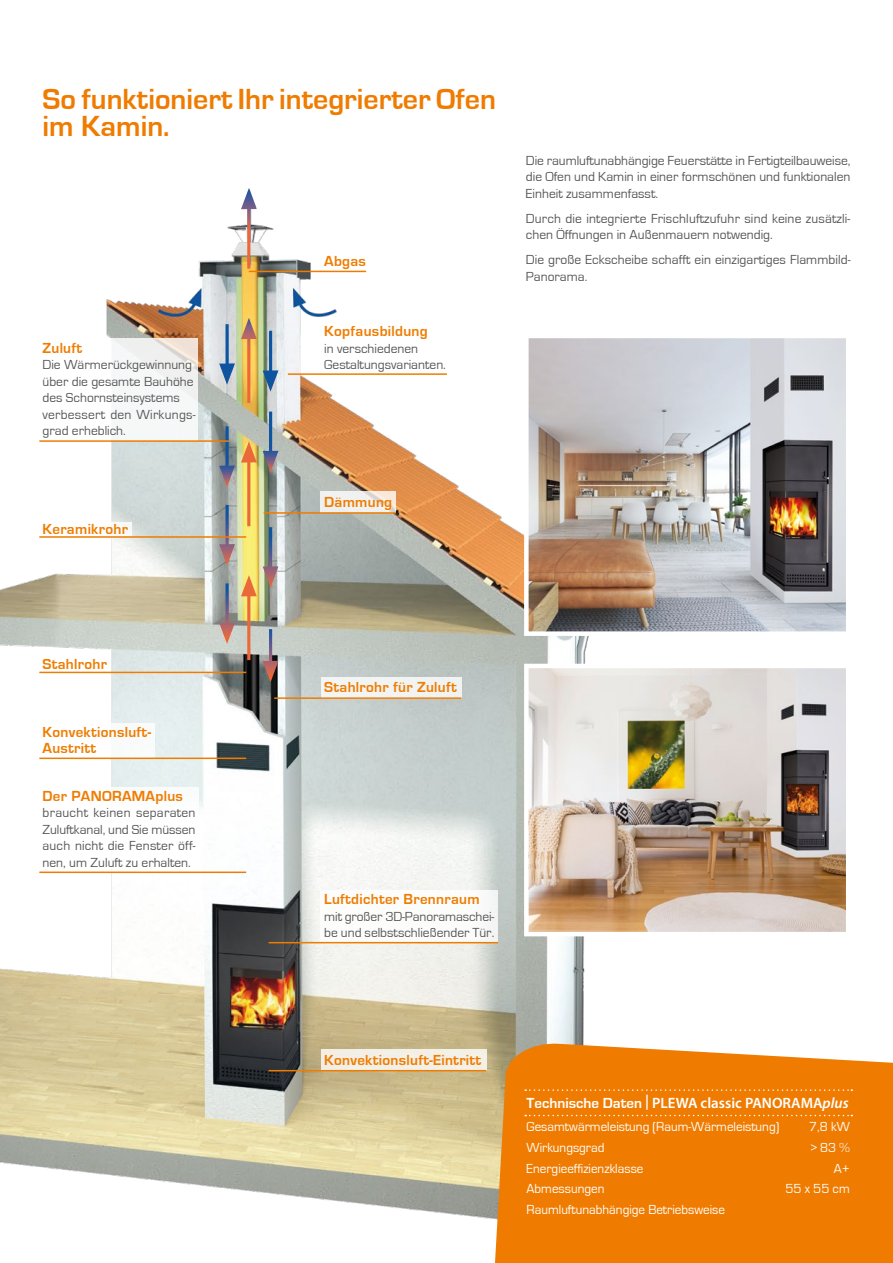
<style>
.page{position:relative;width:893px;height:1263px;background:#fff}
.page>*{position:absolute;margin:0;border:0;box-sizing:border-box;transform-origin:0 0}
.t1{font:700 30px/27.2px "Eurostile";color:#ef7c00}
.t2{font:700 15px/16.5px "Eurostile";letter-spacing:.02em;color:#ef7c00}
.t3{font:600 15px "Myriad Pro";color:#fff}
.t4{font:13.5px/16.5px "Eurostile";color:#565656}
.t5{font:13.5px/20.7px "Eurostile";color:#fff}
.s1{font-family:"Eurostile";font-weight:700}
.s2{font-style:italic}
</style>
<div class="page">
<img style="left:0;top:225px;width:589px;height:993px">
<svg style="left:483px;top:1042px;width:410px;height:221px;background:#ed8412"></svg>
<svg style="left:525px;top:1115px;width:327px;height:1px"></svg>
<svg style="left:525px;top:1089px;width:327px;height:2px"></svg>
<div style="left:321px;top:1049px;width:165px;height:22px;background:#f3efe6"></div>
<div style="left:321px;top:677px;width:141px;height:21px;background:#f2f4f4"></div>
<svg style="left:321px;top:492px;width:75px;height:20px"></svg>
<div style="left:321px;top:890px;width:177px;height:52px;background:#fff"></div>
<div style="left:39px;top:787px;width:160px;height:85px;background:#fff"></div>
<div style="left:39px;top:724px;width:115px;height:34px;background:#fff"></div>
<div style="left:39px;top:657px;width:72px;height:15px;background:#fff"></div>
<div style="left:39px;top:522px;width:93px;height:15px;background:#fff"></div>
<div style="left:39px;top:338px;width:159px;height:103px;background:#f6f8f9"></div>
<hr style="left:269px;top:1070px;width:217px;height:1px;background:#ef7c00">
<hr style="left:274px;top:697px;width:188px;height:2px;background:#ef7c00">
<hr style="left:264px;top:512px;width:132px;height:2px;background:#ef7c00">
<hr style="left:288px;top:373px;width:159px;height:2px;background:#ef7c00">
<hr style="left:249px;top:271px;width:117px;height:1px;background:#ef7c00">
<hr style="left:269px;top:942px;width:229px;height:1px;background:#ef7c00">
<hr style="left:39px;top:871px;width:207px;height:2px;background:#ef7c00">
<hr style="left:39px;top:757px;width:207px;height:2px;background:#ef7c00">
<hr style="left:39px;top:672px;width:207px;height:1px;background:#ef7c00">
<img style="left:529px;top:339px;width:316px;height:292px">
<div style="left:524px;top:334px;width:326px;height:302px;border:4px solid #fff"></div>
<img style="left:529px;top:669px;width:316px;height:262px">
<div style="left:524px;top:664px;width:326px;height:272px;border:4px solid #fff"></div>
<svg style="left:241px;top:575px;width:16px;height:85px"></svg>
<svg style="left:263px;top:629px;width:15px;height:53px"></svg>
<svg style="left:219px;top:583px;width:16px;height:61px"></svg>
<svg style="left:219px;top:505px;width:16px;height:60px"></svg>
<svg style="left:263px;top:527px;width:15px;height:61px"></svg>
<svg style="left:263px;top:412px;width:15px;height:60px"></svg>
<svg style="left:263px;top:331px;width:15px;height:61px"></svg>
<svg style="left:219px;top:324px;width:16px;height:61px"></svg>
<svg style="left:219px;top:426px;width:16px;height:61px"></svg>
<svg style="left:241px;top:441px;width:16px;height:85px"></svg>
<svg style="left:241px;top:318px;width:16px;height:85px"></svg>
<svg style="left:241px;top:188px;width:16px;height:81px"></svg>
<hr style="left:39px;top:536px;width:207px;height:2px;background:#ef7c00">
<hr style="left:39px;top:440px;width:190px;height:2px;background:#ef7c00">
<h1 class="t1" style="left:43px;top:86px;width:455px">So funktioniert Ihr integrierter Ofen im Kamin.</h1>
<p class="t2" style="left:43px;top:340px;width:41px">Zuluft</p>
<p class="t4" style="left:43px;top:357px;width:155px">Die Wärmerückgewinnung über die gesamte Bauhöhe des Schornsteinsystems verbessert den Wirkungs&shy;grad erheblich.</p>
<p class="t2" style="left:43px;top:521px;width:87px">Keramikrohr</p>
<p class="t2" style="left:324px;top:253px;width:43px">Abgas</p>
<p class="t2" style="left:324px;top:323px;width:105px">Kopfausbildung</p>
<p class="t4" style="left:324px;top:340px;width:123px">in verschiedenen<br>Gestaltungsvarianten.</p>
<p class="t2" style="left:324px;top:494px;width:69px">Dämmung</p>
<p class="t4" style="left:526px;top:152px;width:326px;text-align:justify">Die raumluftunabhängige Feuerstätte in Fertigteilbauweise, die Ofen und Kamin in einer formschönen und funktionalen Einheit zusammenfasst.</p>
<p class="t4" style="left:526px;top:210px;width:326px">Durch die integrierte Frischluftzufuhr sind keine zusätzli&shy;chen Öffnungen in Außenmauern notwendig.</p>
<p class="t4" style="left:526px;top:252px;width:326px">Die große Eckscheibe schafft ein einzigartiges Flammbild-<br>Panorama.</p>
<p class="t2" style="left:43px;top:656px;width:66px">Stahlrohr</p>
<p class="t2" style="left:43px;top:724px;width:110px">Konvektionsluft-<br>Austritt</p>
<p class="t2" style="left:43px;top:788px;width:142px">Der PANORAMAplus</p>
<p class="t4" style="left:43px;top:805px;width:155px;text-align:justify">braucht keinen separaten Zuluftkanal, und Sie müssen auch nicht die Fenster öff&shy;nen, um Zuluft zu erhalten.</p>
<p class="t2" style="left:324px;top:679px;width:134px">Stahlrohr für Zuluft</p>
<p class="t2" style="left:324px;top:891px;width:157px">Luftdichter Brennraum</p>
<p class="t4" style="left:324px;top:908px;width:172px">mit großer 3D-Panoramaschei&shy;be und selbstschließender Tür.</p>
<p class="t2" style="left:324px;top:1052px;width:159px">Konvektionsluft-Eintritt</p>
<p class="t3" style="left:527px;top:1093px;width:324px"><span class="s1">Technische Daten</span> | PLEWA classic PANORAMA<span class="s2">plus</span></p>
<p class="t5" style="left:527px;top:1117px;width:254px">Gesamtwärmeleistung (Raum-Wärmeleistung)<br>Wirkungsgrad<br>Energieeffizienzklasse<br>Abmessungen<br>Raumluftunabhängige Betriebsweise</p>
<p class="t5" style="left:785px;top:1117px;width:66px;text-align:right">7,8 kW<br>&gt; 83 %<br>A+<br>55 x 55 cm</p>
</div>
